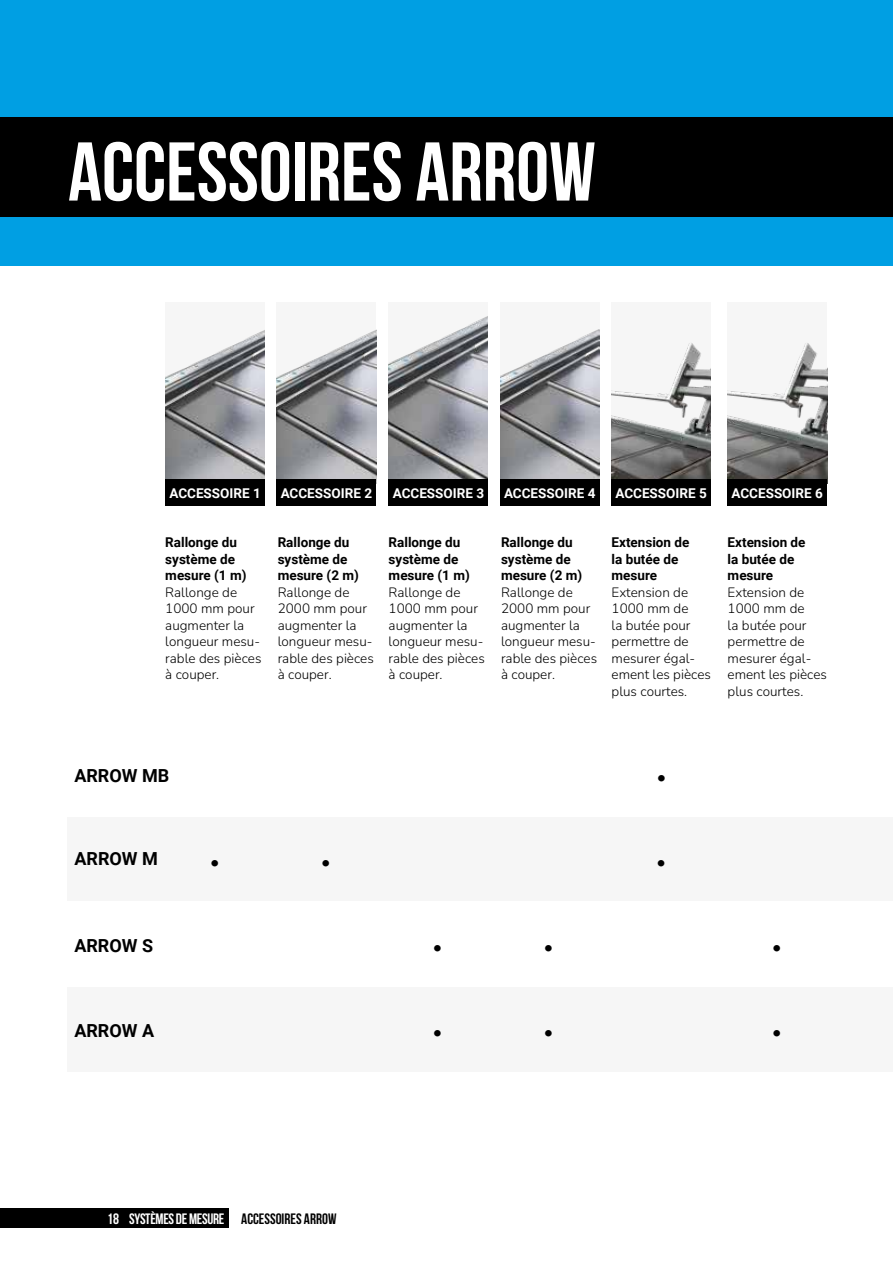
<style>
.page{position:relative;width:893px;height:1263px;background:#fff}
.page>*{position:absolute;margin:0;border:0;box-sizing:border-box;transform-origin:0 0}
.t1{font:700 83.1px "Bebas Neue";color:#fff}
.t2{font:700 18px "Roboto";color:#000}
.t3{font:200 18px "Nunito";color:#000}
.t4{font:700 15px "Bebas Neue";letter-spacing:-.02em;color:#fff}
.t5{font:700 15px "Bebas Neue";color:#000}
.t6{font:200 13.5px/16.5px "Nunito";color:#000}
.t7{font:700 13.5px/16.5px "Roboto";color:#000}
.t8{font:700 13.5px "Roboto";color:#fff}
</style>
<div class="page">
<img style="left:389px;top:315px;width:99px;height:164px">
<img style="left:500px;top:329px;width:99px;height:150px">
<img style="left:612px;top:342px;width:99px;height:137px">
<img style="left:728px;top:342px;width:99px;height:137px">
<img style="left:277px;top:329px;width:99px;height:150px">
<img style="left:165px;top:330px;width:99px;height:149px">
<div style="left:389px;top:479px;width:99px;height:27px;background:#000"></div>
<div style="left:165px;top:479px;width:100px;height:27px;background:#000"></div>
<div style="left:500px;top:479px;width:99px;height:27px;background:#000"></div>
<div style="left:277px;top:479px;width:99px;height:27px;background:#000"></div>
<div style="left:611px;top:479px;width:100px;height:27px;background:#000"></div>
<div style="left:727px;top:479px;width:100px;height:27px;background:#000"></div>
<div style="left:68px;top:986px;width:825px;height:85px;background:#f6f6f6"></div>
<div style="left:68px;top:816px;width:825px;height:85px;background:#f6f6f6"></div>
<div style="left:0;top:0;width:893px;height:266px;background:#009fe3"></div>
<div style="left:0;top:1208px;width:229px;height:20px;background:#000"></div>
<div style="left:0;top:117px;width:893px;height:100px;background:#000"></div>
<h1 class="t1" style="left:68px;top:126px;width:529px">ACCESSOIRES ARROW</h1>
<p class="t8" style="left:169px;top:483px;width:93px">ACCESSOIRE 1</p>
<p class="t8" style="left:281px;top:483px;width:93px">ACCESSOIRE 2</p>
<p class="t8" style="left:504px;top:483px;width:93px">ACCESSOIRE 4</p>
<p class="t8" style="left:615px;top:483px;width:93px">ACCESSOIRE 5</p>
<p class="t8" style="left:731px;top:483px;width:93px">ACCESSOIRE 6</p>
<p class="t8" style="left:393px;top:483px;width:93px">ACCESSOIRE 3</p>
<p class="t7" style="left:165px;top:533px;width:83px">Rallonge du système de mesure (1 m)</p>
<p class="t6" style="left:165px;top:583px;width:98px">Rallonge de<br>1000 mm pour augmenter la longueur mesu&shy;rable des pièces à couper.</p>
<p class="t7" style="left:278px;top:533px;width:83px">Rallonge du système de mesure (2 m)</p>
<p class="t6" style="left:278px;top:583px;width:98px">Rallonge de<br>2000 mm pour augmenter la longueur mesu&shy;rable des pièces à couper.</p>
<p class="t7" style="left:389px;top:533px;width:83px">Rallonge du système de mesure (1 m)</p>
<p class="t6" style="left:389px;top:583px;width:98px">Rallonge de<br>1000 mm pour augmenter la longueur mesu&shy;rable des pièces à couper.</p>
<p class="t7" style="left:501px;top:533px;width:83px">Rallonge du système de mesure (2 m)</p>
<p class="t6" style="left:501px;top:583px;width:98px">Rallonge de<br>2000 mm pour augmenter la longueur mesu&shy;rable des pièces à couper.</p>
<p class="t7" style="left:612px;top:533px;width:79px">Extension de la butée de mesure</p>
<p class="t6" style="left:612px;top:583px;width:101px">Extension de<br>1000 mm de<br>la butée pour permettre de mesurer égal&shy;ement les pièces plus courtes.</p>
<p class="t7" style="left:728px;top:533px;width:79px">Extension de la butée de mesure</p>
<p class="t6" style="left:728px;top:583px;width:101px">Extension de<br>1000 mm de<br>la butée pour permettre de mesurer égal&shy;ement les pièces plus courtes.</p>
<h2 class="t2" style="left:74px;top:763px;width:96px">ARROW MB</h2>
<h2 class="t3" style="left:657px;top:764px;width:11px">•</h2>
<h2 class="t2" style="left:74px;top:846px;width:85px">ARROW M</h2>
<h2 class="t3" style="left:210px;top:849px;width:11px">•</h2>
<h2 class="t3" style="left:321px;top:849px;width:11px">•</h2>
<h2 class="t3" style="left:656px;top:849px;width:11px">•</h2>
<h2 class="t2" style="left:74px;top:933px;width:80px">ARROW S</h2>
<h2 class="t3" style="left:433px;top:934px;width:11px">•</h2>
<h2 class="t3" style="left:544px;top:934px;width:11px">•</h2>
<h2 class="t3" style="left:772px;top:934px;width:11px">•</h2>
<h2 class="t2" style="left:74px;top:1018px;width:81px">ARROW A</h2>
<h2 class="t3" style="left:433px;top:1019px;width:11px">•</h2>
<h2 class="t3" style="left:544px;top:1019px;width:11px">•</h2>
<h2 class="t3" style="left:772px;top:1019px;width:11px">•</h2>
<p class="t4" style="left:107px;top:1210px;width:119px">18 SYSTÈMES DE MESURE</p>
<p class="t5" style="left:241px;top:1210px;width:97px">ACCESSOIRES ARROW</p>
</div>
